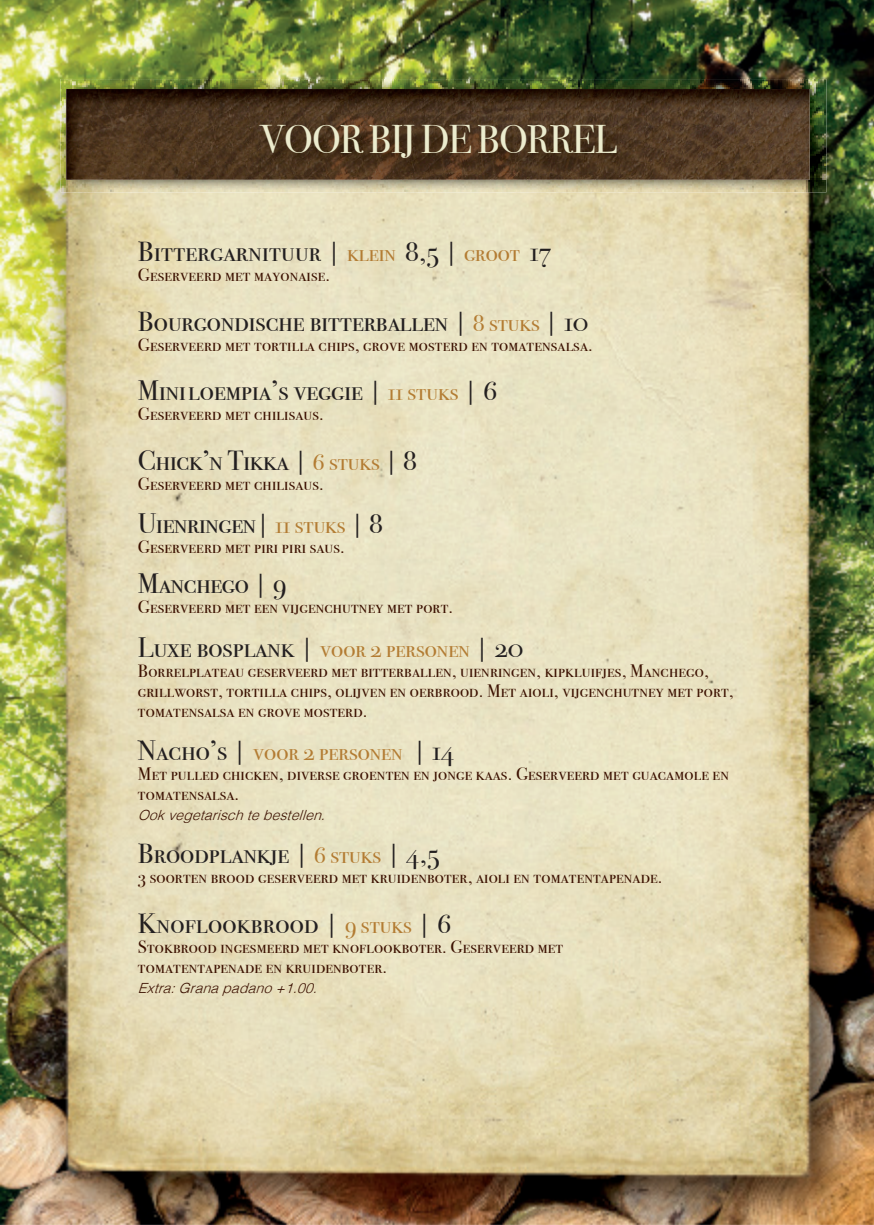
<style>
.page{position:relative;width:874px;height:1225px;background:#fff}
.page>*{position:absolute;margin:0;border:0;box-sizing:border-box;transform-origin:0 0}
.t1{font:40px "Bodoni Svty Two OSITCTT";letter-spacing:-.025em;color:#ececce}
.t2{font:28px "Bodoni Svty Two SCITCTT";color:#231f20}
.t3{font:24px "Bodoni Svty Two SCITCTT";color:#b37c33}
.t4{font:18px/20px "Bodoni Svty Two SCITCTT";letter-spacing:.01em;color:#3b1000}
.t5{font:italic 300 14px "Helvetica";letter-spacing:.01em;color:#3b1000}
.s1{font-size:24px;color:#b37c33}
.s2{font-size:28px;color:#231f20}
</style>
<div class="page">
<img style="left:0;top:0;width:873px;height:1224px">
<img style="left:60px;top:79px;width:766px;height:113px">
<img style="left:66px;top:89px;width:743px;height:91px">
<img style="left:258px;top:122px;width:377px;height:54px">
<h1 class="t1" style="left:260px;top:116px;width:358px">VOOR BIJ DE BORREL</h1>
<h2 class="t2" style="left:138px;top:235px;width:414px">Bittergarnituur | <span class="s1">klein</span> 8,5 | <span class="s1">groot</span> 17</h2>
<p class="t4" style="left:138px;top:265px;width:194px">Geserveerd met mayonaise.</p>
<h2 class="t2" style="left:138px;top:305px;width:452px">Bourgondische bitterballen | <span class="s1">8 stuks</span> | 10</h2>
<p class="t4" style="left:138px;top:335px;width:456px">Geserveerd met tortilla chips, grove mosterd en tomatensalsa.</p>
<h2 class="t2" style="left:138px;top:374px;width:360px">Mini loempia’s veggie | <span class="s1">11 stuks</span> | 6</h2>
<p class="t4" style="left:138px;top:404px;width:187px">Geserveerd met chilisaus.</p>
<h2 class="t2" style="left:138px;top:443px;width:280px">Chick’n Tikka | <span class="s1">6 stuks</span> | 8</h2>
<p class="t4" style="left:138px;top:473px;width:187px">Geserveerd met chilisaus.</p>
<h2 class="t2" style="left:138px;top:507px;width:246px">Uienringen| <span class="s1">11 stuks</span> | 8</h2>
<p class="t4" style="left:138px;top:537px;width:208px">Geserveerd met piri piri saus.</p>
<h2 class="t2" style="left:138px;top:567px;width:150px">Manchego | 9</h2>
<p class="t4" style="left:138px;top:597px;width:316px">Geserveerd met een vijgenchutney met port.</p>
<h2 class="t2" style="left:138px;top:630px;width:387px">Luxe bosplank | <span class="s1">voor 2 personen</span> | 20</h2>
<p class="t4" style="left:138px;top:660px;width:597px">Borrelplateau geserveerd met bitterballen, uienringen, kipkluifjes, Manchego, grillworst, tortilla chips, olijven en oerbrood. Met aioli, vijgenchutney met port, tomatensalsa en grove mosterd.</p>
<h3 class="t3" style="left:138px;top:737px;width:318px"><span class="s2">Nacho’s |</span> voor 2 personen <span class="s2">| 14</span></h3>
<p class="t4" style="left:138px;top:764px;width:592px">Met pulled chicken, diverse groenten en jonge kaas. Geserveerd met guacamole en tomatensalsa.</p>
<p class="t5" style="left:138px;top:809px;width:190px">Ook vegetarisch te bestellen.</p>
<h2 class="t2" style="left:138px;top:837px;width:303px">Broodplankje | <span class="s1">6 stuks</span> | 4,5</h2>
<p class="t4" style="left:138px;top:867px;width:526px">3 soorten brood geserveerd met kruidenboter, aioli en tomatentapenade.</p>
<h2 class="t2" style="left:138px;top:906px;width:315px">Knoflookbrood | <span class="s1">9 stuks</span> | 6</h2>
<p class="t4" style="left:138px;top:936px;width:426px">Stokbrood ingesmeerd met knoflookboter. Geserveerd met tomatentapenade en kruidenboter.</p>
<p class="t5" style="left:138px;top:982px;width:181px">Extra: Grana padano +1.00.</p>
</div>
